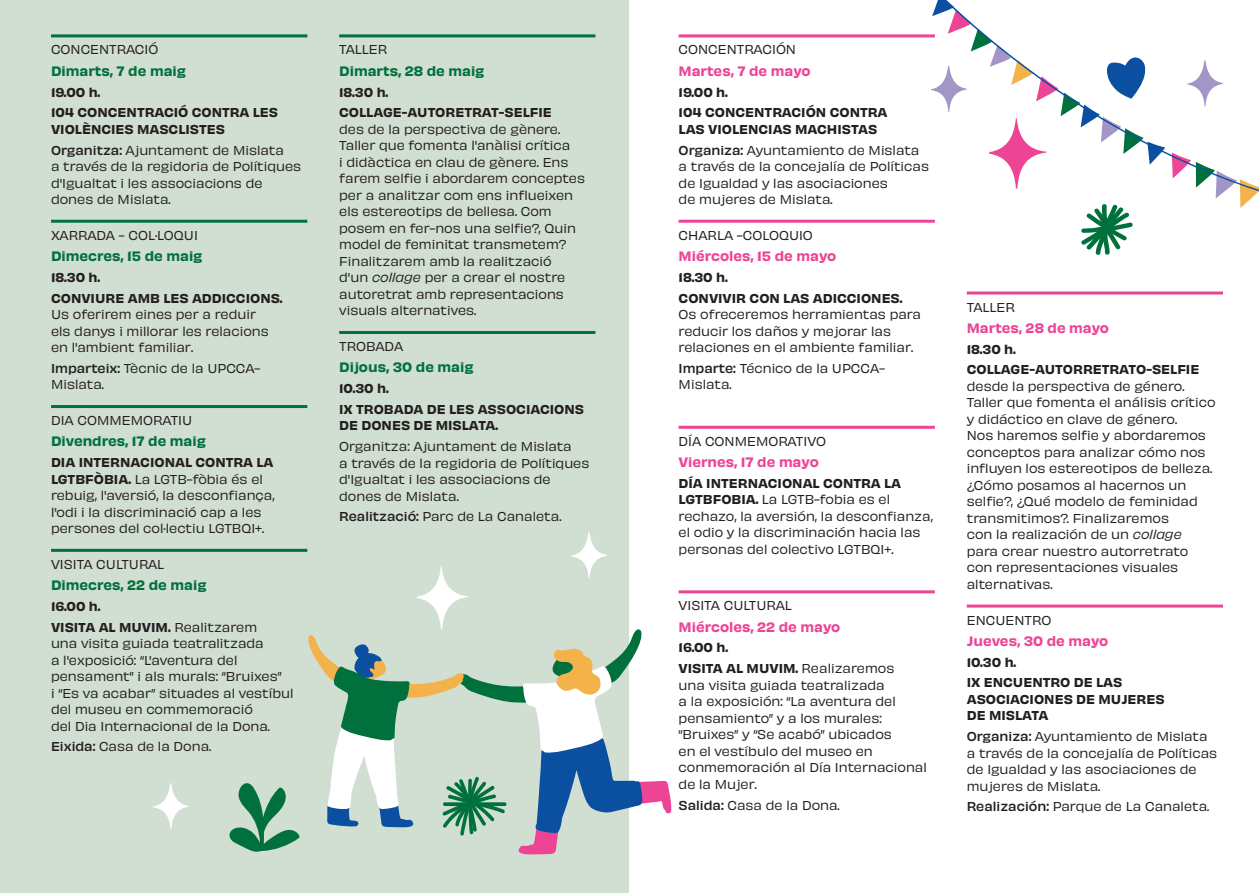
<style>
.page{position:relative;width:1259px;height:893px;background:#fff}
.page>*{position:absolute;margin:0;border:0;box-sizing:border-box;transform-origin:0 0}
.t1{font:12.75px "Obviously Semi";color:#00713c}
.t2{font:12.75px "Obviously Semi";color:#ed4496}
.t3{font:12px/16.5px "Obviously";color:#231f20}
.t4{font:12px/20.7px "Obviously Semi";color:#231f20}
.s1{font-weight:500}
.s2{font-family:"Obviously Semi"}
.s3{font-family:"Obviously"}
.s4{font-style:italic}
</style>
<div class="page">
<div style="left:0;top:0;width:629px;height:893px;background:#d1ded2"></div>
<hr style="left:51px;top:34px;width:256px;height:3px;background:#00713c">
<hr style="left:51px;top:220px;width:256px;height:3px;background:#00713c">
<hr style="left:51px;top:405px;width:256px;height:3px;background:#00713c">
<hr style="left:51px;top:549px;width:256px;height:3px;background:#00713c">
<hr style="left:339px;top:34px;width:256px;height:3px;background:#00713c">
<hr style="left:339px;top:331px;width:256px;height:3px;background:#00713c">
<hr style="left:678px;top:34px;width:257px;height:3px;background:#ed4496">
<hr style="left:678px;top:220px;width:257px;height:3px;background:#ed4496">
<hr style="left:678px;top:426px;width:257px;height:3px;background:#ed4496">
<hr style="left:678px;top:590px;width:257px;height:3px;background:#ed4496">
<hr style="left:966px;top:291px;width:257px;height:3px;background:#ed4496">
<hr style="left:966px;top:605px;width:257px;height:3px;background:#ed4496">
<svg style="left:153px;top:783px;width:36px;height:46px"></svg>
<svg style="left:931px;top:0;width:328px;height:255px"></svg>
<svg style="left:308px;top:532px;width:363px;height:323px"></svg>
<svg style="left:229px;top:783px;width:71px;height:69px"></svg>
<p class="t3" style="left:51px;top:41px;width:109px">CONCENTRACIÓ</p>
<p class="t1" style="left:51px;top:61px;width:136px">Dimarts, 7 de maig</p>
<p class="t4" style="left:51px;top:80px;width:229px">19.00 h.<br>104 CONCENTRACIÓ CONTRA LES</p>
<p class="t4" style="left:51px;top:118px;width:175px">VIOLÈNCIES MASCLISTES</p>
<p class="t3" style="left:51px;top:141px;width:252px"><span class="s1">Organitza:</span> Ajuntament de Mislata<br>a través de la regidoria de Polítiques d'Igualtat i les associacions de dones de Mislata.</p>
<p class="t3" style="left:51px;top:226px;width:148px">XARRADA - COL·LOQUI</p>
<p class="t1" style="left:51px;top:246px;width:153px">Dimecres, 15 de maig</p>
<p class="t4" style="left:51px;top:266px;width:233px">18.30 h.<br>CONVIURE AMB LES ADDICCIONS.</p>
<p class="t3" style="left:51px;top:305px;width:219px">Us oferirem eines per a reduir els danys i millorar les relacions en l'ambient familiar.</p>
<p class="t3" style="left:51px;top:359px;width:211px"><span class="s1">Imparteix:</span> Tècnic de la UPCCA-<br>Mislata.</p>
<p class="t3" style="left:51px;top:411px;width:143px">DIA COMMEMORATIU</p>
<p class="t1" style="left:51px;top:431px;width:156px">Divendres, 17 de maig</p>
<p class="t4" style="left:51px;top:451px;width:224px">DIA INTERNACIONAL CONTRA LA</p>
<p class="t3" style="left:51px;top:470px;width:225px"><span class="s2">LGTBFÒBIA.</span> La LGTB-fòbia és el rebuig, l'aversió, la desconfiança, l'odi i la discriminació cap a les persones del col·lectiu LGTBQI+.</p>
<p class="t3" style="left:51px;top:555px;width:115px">VISITA CULTURAL</p>
<p class="t1" style="left:51px;top:575px;width:157px">Dimecres, 22 de maig</p>
<p class="t4" style="left:51px;top:595px;width:208px">16.00 h.<br>VISITA AL MUVIM. <span class="s3">Realitzarem</span></p>
<p class="t3" style="left:51px;top:634px;width:244px">una visita guiada teatralitzada<br>a l'exposició: “L'aventura del pensament” i als murals: “Bruixes”<br>i “Es va acabar” situades al vestíbul del museu en commemoració<br>del Dia Internacional de la Dona.</p>
<p class="t3" style="left:51px;top:738px;width:162px"><span class="s1">Eixida:</span> Casa de la Dona.</p>
<p class="t3" style="left:339px;top:41px;width:50px">TALLER</p>
<p class="t1" style="left:339px;top:61px;width:147px">Dimarts, 28 de maig</p>
<p class="t4" style="left:339px;top:80px;width:214px">18.30 h.<br>COLLAGE-AUTORETRAT-SELFIE</p>
<p class="t3" style="left:339px;top:120px;width:247px">des de la perspectiva de gènere.<br>Taller que fomenta l'anàlisi crítica<br>i didàctica en clau de gènere. Ens farem selfie i abordarem conceptes per a analitzar com ens influeixen els estereotips de bellesa. Com posem en fer-nos una selfie?, Quin model de feminitat transmetem?<br>Finalitzarem amb la realització<br>d'un <span class="s4">collage</span> per a crear el nostre autoretrat amb representacions visuals alternatives.</p>
<p class="t3" style="left:339px;top:337px;width:66px">TROBADA</p>
<p class="t1" style="left:339px;top:357px;width:136px">Dijous, 30 de maig</p>
<p class="t4" style="left:339px;top:377px;width:246px">10.30 h.<br>IX TROBADA DE LES ASSOCIACIONS</p>
<p class="t4" style="left:339px;top:414px;width:160px">DE DONES DE MISLATA.</p>
<p class="t3" style="left:339px;top:437px;width:252px">Organitza: Ajuntament de Mislata<br>a través de la regidoria de Polítiques d'Igualtat i les associacions de dones de Mislata.</p>
<p class="t3" style="left:339px;top:507px;width:224px"><span class="s1">Realització:</span> Parc de La Canaleta.</p>
<p class="t3" style="left:678px;top:41px;width:119px">CONCENTRACIÓN</p>
<p class="t2" style="left:678px;top:61px;width:133px">Martes, 7 de mayo</p>
<p class="t4" style="left:678px;top:80px;width:210px">19.00 h.<br>104 CONCENTRACIÓN CONTRA</p>
<p class="t4" style="left:678px;top:118px;width:200px">LAS VIOLENCIAS MACHISTAS</p>
<p class="t3" style="left:678px;top:141px;width:252px"><span class="s1">Organiza:</span> Ayuntamiento de Mislata a través de la concejalía de Políticas de Igualdad y las asociaciones<br>de mujeres de Mislata.</p>
<p class="t3" style="left:678px;top:226px;width:136px">CHARLA -COLOQUIO</p>
<p class="t2" style="left:678px;top:246px;width:159px">Miércoles, 15 de mayo</p>
<p class="t4" style="left:678px;top:266px;width:225px">18.30 h.<br>CONVIVIR CON LAS ADICCIONES.</p>
<p class="t3" style="left:678px;top:305px;width:244px">Os ofreceremos herramientas para reducir los daños y mejorar las relaciones en el ambiente familiar.</p>
<p class="t3" style="left:678px;top:359px;width:208px"><span class="s1">Imparte:</span> Técnico de la UPCCA-<br>Mislata.</p>
<p class="t3" style="left:678px;top:432px;width:149px">DÍA CONMEMORATIVO</p>
<p class="t2" style="left:678px;top:452px;width:142px">Viernes, 17 de mayo</p>
<p class="t4" style="left:678px;top:472px;width:224px">DÍA INTERNACIONAL CONTRA LA</p>
<p class="t3" style="left:678px;top:491px;width:256px"><span class="s2">LGTBFOBIA.</span> La LGTB-fobia es el rechazo, la aversión, la desconfianza, el odio y la discriminación hacia las personas del colectivo LGTBQI+.</p>
<p class="t3" style="left:678px;top:596px;width:115px">VISITA CULTURAL</p>
<p class="t2" style="left:678px;top:616px;width:163px">Miércoles, 22 de mayo</p>
<p class="t4" style="left:678px;top:636px;width:217px">16.00 h.<br>VISITA AL MUVIM. <span class="s3">Realizaremos</span></p>
<p class="t3" style="left:678px;top:676px;width:250px">una visita guiada teatralizada<br>a la exposición: “La aventura del pensamiento” y a los murales: “Bruixes” y “Se acabó” ubicados<br>en el vestíbulo del museo en conmemoración al Día Internacional de la Mujer.</p>
<p class="t3" style="left:678px;top:796px;width:163px"><span class="s1">Salida:</span> Casa de la Dona.</p>
<p class="t3" style="left:966px;top:298px;width:50px">TALLER</p>
<p class="t2" style="left:966px;top:318px;width:144px">Martes, 28 de mayo</p>
<p class="t4" style="left:966px;top:338px;width:234px">18.30 h.<br>COLLAGE-AUTORRETRATO-SELFIE</p>
<p class="t3" style="left:966px;top:377px;width:250px">desde la perspectiva de género.<br>Taller que fomenta el análisis crítico y didáctico en clave de género.<br>Nos haremos selfie y abordaremos conceptos para analizar cómo nos influyen los estereotipos de belleza. ¿Cómo posamos al hacernos un selfie?, ¿Qué modelo de feminidad transmitimos?. Finalizaremos<br>con la realización de un <span class="s4">collage </span>para crear nuestro autorretrato con representaciones visuales alternativas.</p>
<p class="t3" style="left:966px;top:611px;width:86px">ENCUENTRO</p>
<p class="t2" style="left:966px;top:631px;width:143px">Jueves, 30 de mayo</p>
<p class="t4" style="left:966px;top:651px;width:157px">10.30 h.<br>IX ENCUENTRO DE LAS</p>
<p class="t4" style="left:966px;top:690px;width:199px;line-height:16.5px">ASOCIACIONES DE MUJERES<br>DE MISLATA</p>
<p class="t3" style="left:966px;top:727px;width:252px"><span class="s1">Organiza:</span> Ayuntamiento de Mislata a través de la concejalía de Políticas de Igualdad y las asociaciones de mujeres de Mislata.</p>
<p class="t3" style="left:966px;top:798px;width:244px"><span class="s1">Realización:</span> Parque de La Canaleta.</p>
</div>
